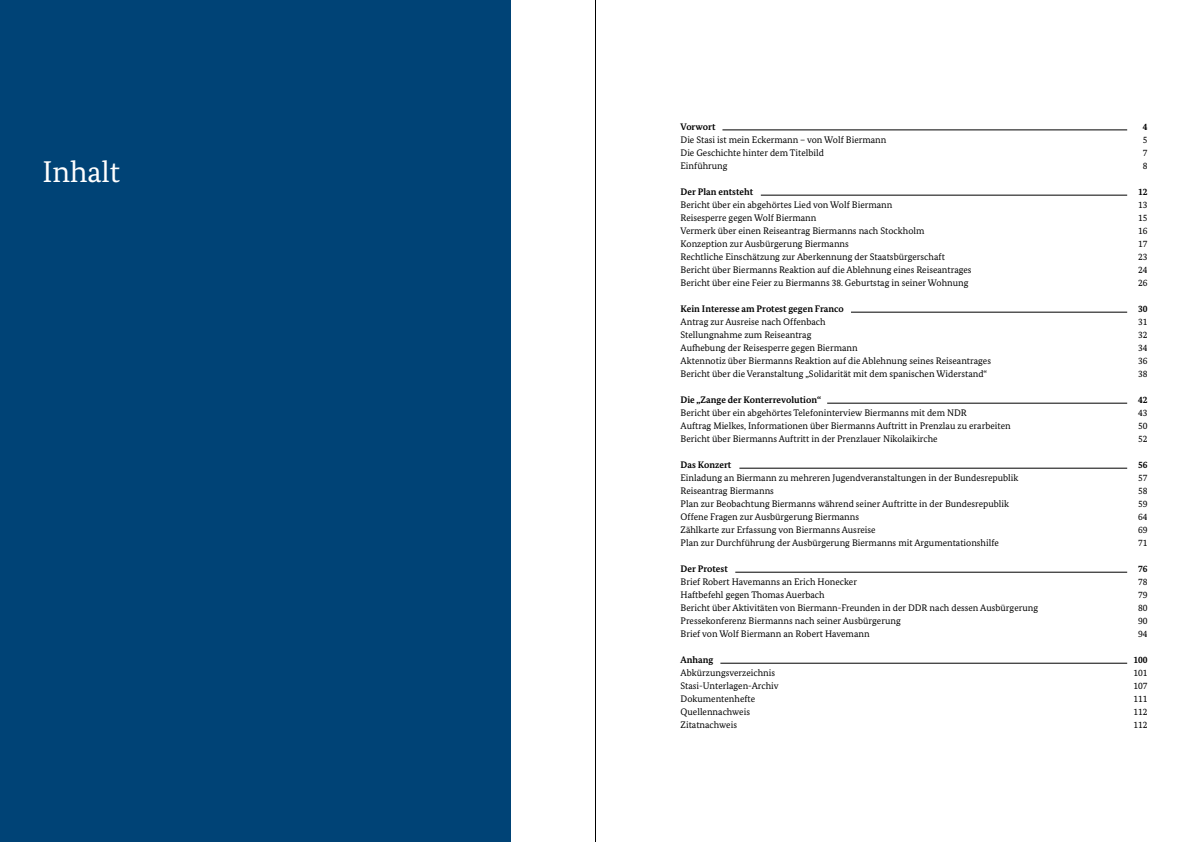
<style>
.page{position:relative;width:1191px;height:842px;background:#fff}
.page>*{position:absolute;margin:0;border:0;box-sizing:border-box;transform-origin:0 0}
.H3_-_Kapitel{font:30px "Bundes Serif";color:#fff}
.t1{font:9.5px "Bundes Serif";color:#000}
.t2{font:700 9.5px "Bundes Serif";color:#000}
</style>
<div class="page">
<div style="left:0;top:0;width:510px;height:842px;background:#004376"></div>
<hr style="left:722px;top:130px;width:405px;height:1px;background:#000">
<hr style="left:827px;top:403px;width:300px;height:1px;background:#000">
<hr style="left:739px;top:468px;width:388px;height:1px;background:#000">
<hr style="left:851px;top:312px;width:276px;height:1px;background:#000">
<hr style="left:735px;top:572px;width:392px;height:1px;background:#000">
<hr style="left:761px;top:195px;width:366px;height:1px;background:#000">
<hr style="left:720px;top:663px;width:407px;height:1px;background:#000">
<hr style="left:595px;top:0;width:1px;height:842px;background:#000">
<h3 class="H3_-_Kapitel" style="left:43px;top:153px;width:79px">Inhalt</h3>
<p class="t2" style="left:680px;top:121px;width:36px">Vorwort</p>
<p class="t2" style="left:1143px;top:121px;width:6px">4</p>
<p class="t1" style="left:680px;top:134px;width:207px">Die Stasi ist mein Eckermann – von Wolf Biermann</p>
<p class="t1" style="left:1143px;top:134px;width:6px">5</p>
<p class="t1" style="left:680px;top:147px;width:145px">Die Geschichte hinter dem Titelbild</p>
<p class="t1" style="left:1143px;top:147px;width:6px">7</p>
<p class="t1" style="left:680px;top:160px;width:49px">Einführung</p>
<p class="t1" style="left:1143px;top:160px;width:6px">8</p>
<p class="t2" style="left:680px;top:186px;width:74px">Der Plan entsteht</p>
<p class="t2" style="left:1138px;top:186px;width:11px">12</p>
<p class="t1" style="left:680px;top:199px;width:213px">Bericht über ein abgehörtes Lied von Wolf Biermann</p>
<p class="t1" style="left:1138px;top:199px;width:11px">13</p>
<p class="t1" style="left:680px;top:212px;width:137px">Reisesperre gegen Wolf Biermann</p>
<p class="t1" style="left:1138px;top:212px;width:11px">15</p>
<p class="t1" style="left:680px;top:225px;width:245px">Vermerk über einen Reiseantrag Biermanns nach Stockholm</p>
<p class="t1" style="left:1138px;top:225px;width:11px">16</p>
<p class="t1" style="left:680px;top:238px;width:170px">Konzeption zur Ausbürgerung Biermanns</p>
<p class="t1" style="left:1138px;top:238px;width:11px">17</p>
<p class="t1" style="left:680px;top:251px;width:266px">Rechtliche Einschätzung zur Aberkennung der Staatsbürgerschaft</p>
<p class="t1" style="left:1138px;top:251px;width:11px">23</p>
<p class="t1" style="left:680px;top:264px;width:292px">Bericht über Biermanns Reaktion auf die Ablehnung eines Reiseantrages</p>
<p class="t1" style="left:1138px;top:264px;width:11px">24</p>
<p class="t1" style="left:680px;top:277px;width:289px">Bericht über eine Feier zu Biermanns 38. Geburtstag in seiner Wohnung</p>
<p class="t1" style="left:1138px;top:277px;width:11px">26</p>
<p class="t2" style="left:680px;top:303px;width:165px">Kein Interesse am Protest gegen Franco</p>
<p class="t2" style="left:1138px;top:303px;width:11px">30</p>
<p class="t1" style="left:680px;top:316px;width:147px">Antrag zur Ausreise nach Offenbach</p>
<p class="t1" style="left:1138px;top:316px;width:11px">31</p>
<p class="t1" style="left:680px;top:329px;width:132px">Stellungnahme zum Reiseantrag</p>
<p class="t1" style="left:1138px;top:329px;width:11px">32</p>
<p class="t1" style="left:680px;top:342px;width:179px">Aufhebung der Reisesperre gegen Biermann</p>
<p class="t1" style="left:1138px;top:342px;width:11px">34</p>
<p class="t1" style="left:680px;top:355px;width:312px">Aktennotiz über Biermanns Reaktion auf die Ablehnung seines Reiseantrages</p>
<p class="t1" style="left:1138px;top:355px;width:11px">36</p>
<p class="t1" style="left:680px;top:368px;width:308px">Bericht über die Veranstaltung „Solidarität mit dem spanischen Widerstand“</p>
<p class="t1" style="left:1138px;top:368px;width:11px">38</p>
<p class="t2" style="left:680px;top:394px;width:142px">Die „Zange der Konterrevolution“</p>
<p class="t2" style="left:1138px;top:394px;width:11px">42</p>
<p class="t1" style="left:680px;top:407px;width:288px">Bericht über ein abgehörtes Telefoninterview Biermanns mit dem NDR</p>
<p class="t1" style="left:1138px;top:407px;width:11px">43</p>
<p class="t1" style="left:680px;top:420px;width:332px">Auftrag Mielkes, Informationen über Biermanns Auftritt in Prenzlau zu erarbeiten</p>
<p class="t1" style="left:1138px;top:420px;width:11px">50</p>
<p class="t1" style="left:680px;top:433px;width:259px">Bericht über Biermanns Auftritt in der Prenzlauer Nikolaikirche</p>
<p class="t1" style="left:1138px;top:433px;width:11px">52</p>
<p class="t2" style="left:680px;top:459px;width:52px">Das Konzert</p>
<p class="t2" style="left:1138px;top:459px;width:11px">56</p>
<p class="t1" style="left:680px;top:472px;width:339px">Einladung an Biermann zu mehreren Jugendveranstaltungen in der Bundesrepublik</p>
<p class="t1" style="left:1138px;top:472px;width:11px">57</p>
<p class="t1" style="left:680px;top:485px;width:95px">Reiseantrag Biermanns</p>
<p class="t1" style="left:1138px;top:485px;width:11px">58</p>
<p class="t1" style="left:680px;top:498px;width:330px">Plan zur Beobachtung Biermanns während seiner Auftritte in der Bundesrepublik</p>
<p class="t1" style="left:1138px;top:498px;width:11px">59</p>
<p class="t1" style="left:680px;top:511px;width:180px">Offene Fragen zur Ausbürgerung Biermanns</p>
<p class="t1" style="left:1138px;top:511px;width:11px">64</p>
<p class="t1" style="left:680px;top:524px;width:197px">Zählkarte zur Erfassung von Biermanns Ausreise</p>
<p class="t1" style="left:1138px;top:524px;width:11px">69</p>
<p class="t1" style="left:680px;top:537px;width:320px">Plan zur Durchführung der Ausbürgerung Biermanns mit Argumentationshilfe</p>
<p class="t1" style="left:1138px;top:537px;width:11px">71</p>
<p class="t2" style="left:680px;top:563px;width:49px">Der Protest</p>
<p class="t2" style="left:1138px;top:563px;width:11px">76</p>
<p class="t1" style="left:680px;top:576px;width:178px">Brief Robert Havemanns an Erich Honecker</p>
<p class="t1" style="left:1138px;top:576px;width:11px">78</p>
<p class="t1" style="left:680px;top:589px;width:146px">Haftbefehl gegen Thomas Auerbach</p>
<p class="t1" style="left:1138px;top:589px;width:11px">79</p>
<p class="t1" style="left:680px;top:602px;width:359px">Bericht über Aktivitäten von Biermann-Freunden in der DDR nach dessen Ausbürgerung</p>
<p class="t1" style="left:1138px;top:602px;width:11px">80</p>
<p class="t1" style="left:680px;top:615px;width:222px">Pressekonferenz Biermanns nach seiner Ausbürgerung</p>
<p class="t1" style="left:1138px;top:615px;width:11px">90</p>
<p class="t1" style="left:680px;top:628px;width:191px">Brief von Wolf Biermann an Robert Havemann</p>
<p class="t1" style="left:1138px;top:628px;width:11px">94</p>
<p class="t2" style="left:680px;top:654px;width:34px">Anhang</p>
<p class="t2" style="left:1133px;top:654px;width:16px">100</p>
<p class="t1" style="left:680px;top:667px;width:96px">Abkürzungsverzeichnis</p>
<p class="t1" style="left:1133px;top:667px;width:16px">101</p>
<p class="t1" style="left:680px;top:680px;width:100px">Stasi-Unterlagen-Archiv</p>
<p class="t1" style="left:1133px;top:680px;width:16px">107</p>
<p class="t1" style="left:680px;top:693px;width:76px">Dokumentenhefte</p>
<p class="t1" style="left:1133px;top:693px;width:16px">111</p>
<p class="t1" style="left:680px;top:706px;width:71px">Quellennachweis</p>
<p class="t1" style="left:1133px;top:706px;width:16px">112</p>
<p class="t1" style="left:680px;top:719px;width:58px">Zitatnachweis</p>
<p class="t1" style="left:1133px;top:719px;width:16px">112</p>
</div>
